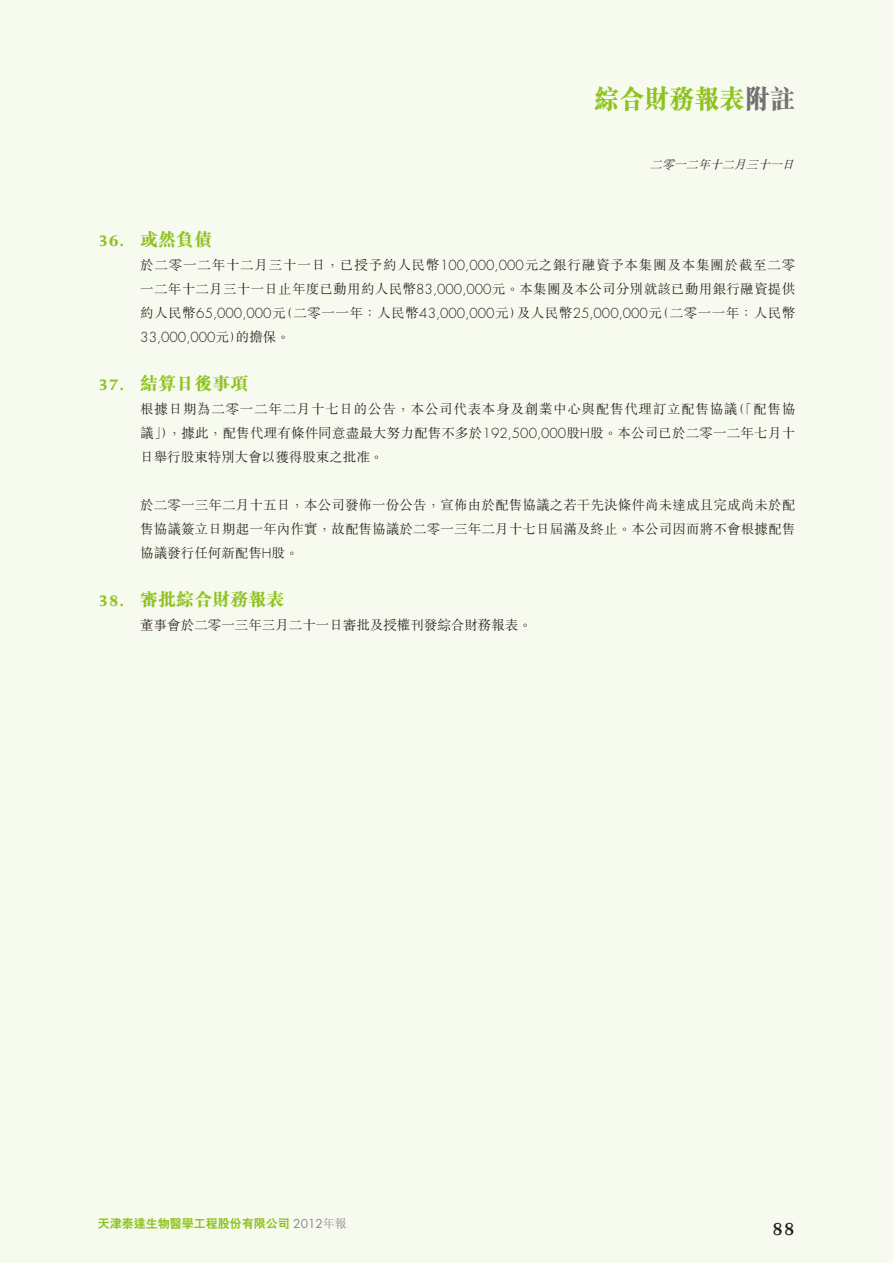
<style>
.page{position:relative;width:893px;height:1263px;background:#f7faee}
.page>*{position:absolute;margin:0;border:0;box-sizing:border-box;transform-origin:0 0}
.t1{font:27px "M Sung HK Xbold E Ten B5 H";color:#8ec320;scale:.93 1}
.t2{font:700 21px "Weiss Std";color:#231916}
.t3{font:18px "M Sung HK Xbold E Ten B5 H";color:#8ec320}
.t4{font:13.5px/24px "M Sung HK Light E Ten B5 H";letter-spacing:.01em;color:#231916;text-align:justify}
.t5{font:300 13.5px "Futura Std";color:#231916}
.t6{font:12px "C Hei 2 HK Xbold E Ten B5 H";color:#8ec320}
.t7{font:italic 12px "M Sung HK Light E Ten B5 H";color:#231916}
.s1{color:#717171}
.s2{font-family:"Weiss Std";font-weight:800}
.s3{font-family:"Futura Std";font-weight:300}
.s4{font-family:"M Sung HK Light E Ten B5 H";font-weight:400}
.s5{font-family:"Futura Std";color:#898989}
.s6{font-family:"M Sung HK Light E Ten B5 H";color:#898989}
</style>
<div class="page">
<h1 class="t1" style="left:594px;top:88px;width:217px">綜合財務報表<span class="s1">附註</span></h1>
<p class="t7" style="left:650px;top:160px;width:149px">二零一二年十二月三十一日</p>
<h3 class="t3" style="left:98px;top:232px;width:116px"><span class="s2">36.</span> 或然負債</h3>
<p class="t4" style="left:140px;top:255px;width:656px">於二零一二年十二月三十一日，已授予約人民幣<span class="s3">100,000,000</span>元之銀行融資予本集團及本集團於截至二零一二年十二月三十一日止年度已動用約人民幣<span class="s3">83,000,000</span>元。本集團及本公司分別就該已動用銀行融資提供約人民幣<span class="s3">65,000,000</span>元（二零一一年：人民幣<span class="s3">43,000,000</span>元）及人民幣<span class="s3">25,000,000</span>元（二零一一年：人民幣</p>
<p class="t5" style="left:140px;top:331px;width:151px">33,000,000<span class="s4">元）的擔保。</span></p>
<h3 class="t3" style="left:98px;top:376px;width:152px"><span class="s2">37.</span> 結算日後事項</h3>
<p class="t4" style="left:140px;top:399px;width:656px">根據日期為二零一二年二月十七日的公告，本公司代表本身及創業中心與配售代理訂立配售協議（「配售協議」），據此，配售代理有條件同意盡最大努力配售不多於<span class="s3">192,500,000</span>股<span class="s3">H</span>股。本公司已於二零一二年七月十日舉行股東特別大會以獲得股東之批准。</p>
<p class="t4" style="left:140px;top:495px;width:656px">於二零一三年二月十五日，本公司發佈一份公告，宣佈由於配售協議之若干先決條件尚未達成且完成尚未於配售協議簽立日期起一年內作實，故配售協議於二零一三年二月十七日屆滿及終止。本公司因而將不會根據配售協議發行任何新配售<span class="s3">H</span>股。</p>
<h3 class="t3" style="left:98px;top:592px;width:188px"><span class="s2">38.</span> 審批綜合財務報表</h3>
<p class="t4" style="left:140px;top:615px;width:393px">董事會於二零一三年三月二十一日審批及授權刊發綜合財務報表。</p>
<p class="t6" style="left:98px;top:1219px;width:251px">天津泰達生物醫學工程股份有限公司 <span class="s5">2012</span><span class="s6">年報</span></p>
<h2 class="t2" style="left:772px;top:1220px;width:25px">88</h2>
</div>
